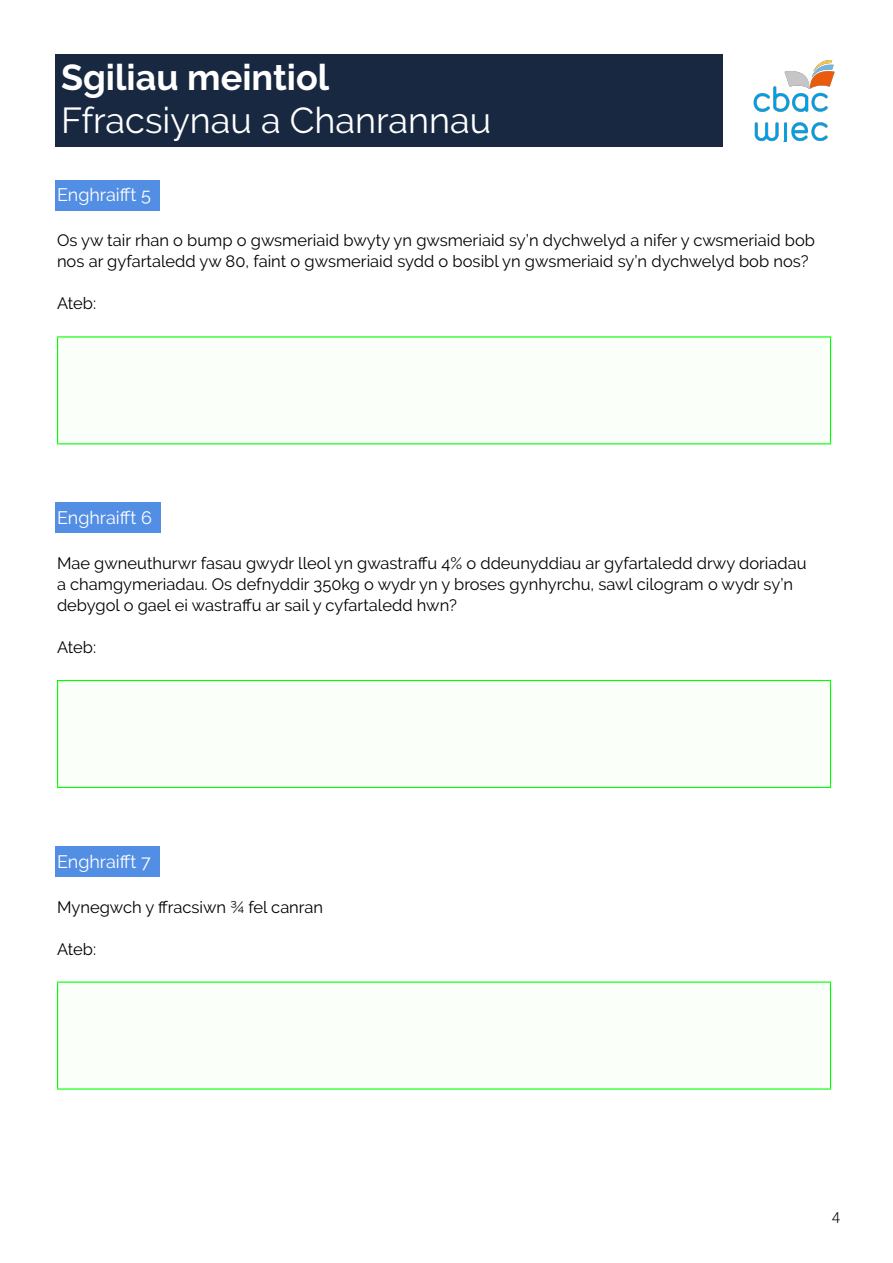
<style>
.page{position:relative;width:893px;height:1263px;background:#fff}
.page>*{position:absolute;margin:0;border:0;box-sizing:border-box;transform-origin:0 0}
.t1{font:36px "Raleway";color:#fff}
.t2{font:700 36px "Raleway";color:#fff}
.t3{font:18px "Raleway";color:#fff}
.t4{font:16.5px/21px "Raleway";color:#000}
.t5{font:300 15px "Roboto";color:#000}
</style>
<div class="page">
<div style="left:55px;top:54px;width:667px;height:50px;background:#172840"></div>
<div style="left:55px;top:98px;width:667px;height:49px;background:#172840"></div>
<img style="left:753px;top:61px;width:82px;height:81px">
<div style="left:56px;top:180px;width:104px;height:30px;background:#538ee5"></div>
<div style="left:56px;top:502px;width:105px;height:31px;background:#538ee5"></div>
<div style="left:56px;top:846px;width:104px;height:30px;background:#538ee5"></div>
<div style="left:58px;top:337px;width:772px;height:107px;background:#fafffa"></div>
<hr style="left:57px;top:336px;width:774px;height:1px;background:#0f0">
<hr style="left:57px;top:337px;width:1px;height:106px;background:#0f0">
<hr style="left:830px;top:337px;width:1px;height:106px;background:#0f0">
<hr style="left:57px;top:443px;width:774px;height:1px;background:#0f0">
<div style="left:58px;top:680px;width:772px;height:107px;background:#fafffa"></div>
<hr style="left:57px;top:680px;width:774px;height:1px;background:#0f0">
<hr style="left:57px;top:681px;width:1px;height:106px;background:#0f0">
<hr style="left:830px;top:681px;width:1px;height:106px;background:#0f0">
<hr style="left:57px;top:787px;width:774px;height:1px;background:#0f0">
<div style="left:58px;top:982px;width:772px;height:107px;background:#fafffa"></div>
<hr style="left:57px;top:981px;width:774px;height:2px;background:#0f0">
<hr style="left:57px;top:983px;width:1px;height:105px;background:#0f0">
<hr style="left:830px;top:983px;width:1px;height:105px;background:#0f0">
<hr style="left:57px;top:1088px;width:774px;height:1px;background:#0f0">
<h1 class="t2" style="left:61px;top:56px;width:270px">Sgiliau meintiol</h1>
<h1 class="t1" style="left:61px;top:99px;width:432px">Ffracsiynau a Chanrannau</h1>
<p class="t3" style="left:57px;top:185px;width:95px">Enghraifft 5</p>
<p class="t4" style="left:57px;top:230px;width:760px">Os yw tair rhan o bump o gwsmeriaid bwyty yn gwsmeriaid sy’n dychwelyd a nifer y cwsmeriaid bob nos ar gyfartaledd yw 80, faint o gwsmeriaid sydd o bosibl yn gwsmeriaid sy’n dychwelyd bob nos?</p>
<p class="t4" style="left:57px;top:293px;width:41px">Ateb:</p>
<p class="t3" style="left:57px;top:507px;width:96px">Enghraifft 6</p>
<p class="t4" style="left:57px;top:553px;width:751px">Mae gwneuthurwr fasau gwydr lleol yn gwastraffu 4% o ddeunyddiau ar gyfartaledd drwy doriadau a chamgymeriadau. Os defnyddir 350kg o wydr yn y broses gynhyrchu, sawl cilogram o wydr sy’n debygol o gael ei wastraffu ar sail y cyfartaledd hwn?</p>
<p class="t4" style="left:57px;top:637px;width:41px">Ateb:</p>
<p class="t3" style="left:57px;top:851px;width:95px">Enghraifft 7</p>
<p class="t4" style="left:57px;top:896px;width:268px">Mynegwch y ffracsiwn ¾ fel canran</p>
<p class="t4" style="left:57px;top:938px;width:41px">Ateb:</p>
<p class="t5" style="left:832px;top:1207px;width:10px">4</p>
</div>
